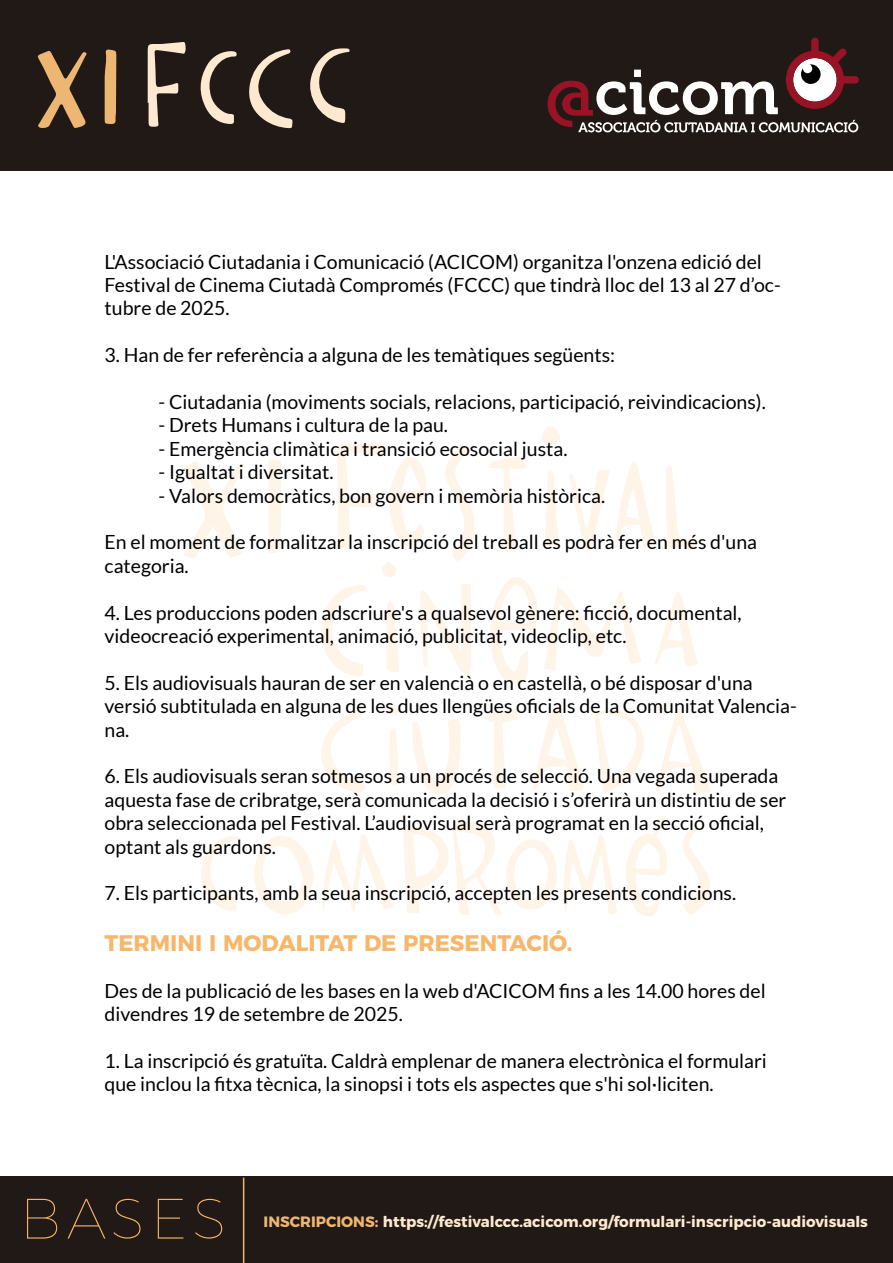
<style>
.page{position:relative;width:893px;height:1263px;background:#fff}
.page>*{position:absolute;margin:0;border:0;box-sizing:border-box;transform-origin:0 0}
.t1{font:700 22.5px "Montserrat";color:#f8b66b}
.t2{font:19.5px/23.4px "Lato";color:#000}
.t3{font:700 15px "Montserrat";color:#fde9d0}
.s1{color:#eeb673}
</style>
<div class="page">
<svg style="left:183px;top:462px;width:61px;height:96px"></svg>
<svg style="left:490px;top:577px;width:151px;height:107px"></svg>
<svg style="left:420px;top:584px;width:51px;height:91px"></svg>
<svg style="left:254px;top:836px;width:60px;height:78px"></svg>
<svg style="left:337px;top:442px;width:89px;height:106px"></svg>
<svg style="left:323px;top:835px;width:70px;height:77px"></svg>
<svg style="left:533px;top:707px;width:50px;height:84px"></svg>
<svg style="left:413px;top:719px;width:48px;height:76px"></svg>
<svg style="left:403px;top:816px;width:265px;height:100px"></svg>
<svg style="left:321px;top:585px;width:46px;height:91px"></svg>
<svg style="left:445px;top:446px;width:30px;height:115px"></svg>
<svg style="left:269px;top:459px;width:12px;height:94px"></svg>
<svg style="left:569px;top:461px;width:87px;height:89px"></svg>
<svg style="left:655px;top:592px;width:43px;height:75px"></svg>
<svg style="left:489px;top:456px;width:36px;height:96px"></svg>
<svg style="left:321px;top:712px;width:44px;height:80px"></svg>
<svg style="left:483px;top:708px;width:35px;height:81px"></svg>
<svg style="left:666px;top:464px;width:31px;height:84px"></svg>
<svg style="left:682px;top:827px;width:28px;height:88px"></svg>
<svg style="left:201px;top:836px;width:40px;height:75px"></svg>
<svg style="left:544px;top:470px;width:15px;height:76px"></svg>
<svg style="left:386px;top:601px;width:13px;height:71px"></svg>
<svg style="left:389px;top:728px;width:10px;height:58px"></svg>
<svg style="left:542px;top:426px;width:18px;height:19px"></svg>
<svg style="left:382px;top:562px;width:14px;height:15px"></svg>
<svg style="left:388px;top:705px;width:12px;height:11px"></svg>
<svg style="left:594px;top:700px;width:116px;height:94px"></svg>
<div style="left:0;top:0;width:893px;height:170px;background:#211915"></div>
<svg style="left:37px;top:51px;width:50px;height:78px"></svg>
<svg style="left:148px;top:42px;width:38px;height:85px"></svg>
<svg style="left:249px;top:49px;width:44px;height:80px"></svg>
<svg style="left:310px;top:48px;width:40px;height:75px"></svg>
<svg style="left:200px;top:51px;width:37px;height:73px"></svg>
<svg style="left:105px;top:49px;width:11px;height:75px"></svg>
<svg style="left:548px;top:38px;width:311px;height:94px"></svg>
<div style="left:0;top:1177px;width:893px;height:86px;background:#211915"></div>
<svg style="left:27px;top:1199px;width:30px;height:39px"></svg>
<svg style="left:68px;top:1199px;width:37px;height:39px"></svg>
<svg style="left:113px;top:1199px;width:28px;height:39px"></svg>
<svg style="left:158px;top:1199px;width:25px;height:39px"></svg>
<svg style="left:195px;top:1199px;width:27px;height:39px"></svg>
<hr style="left:243px;top:1178px;width:1px;height:85px;background:#f8b66b">
<p class="t2" style="left:105px;top:250px;width:678px">L'Associació Ciutadania i Comunicació (ACICOM) organitza l'onzena edició del<br>Festival de Cinema Ciutadà Compromés (FCCC) que tindrà lloc del 13 al 27 d’oc&shy;tubre de 2025.</p>
<p class="t2" style="left:105px;top:343px;width:512px">3. Han de fer referència a alguna de les temàtiques següents:</p>
<p class="t2" style="left:159px;top:390px;width:609px">- Ciutadania (moviments socials, relacions, participació, reivindicacions).</p>
<p class="t2" style="left:159px;top:413px;width:291px">- Drets Humans i cultura de la pau.</p>
<p class="t2" style="left:159px;top:437px;width:410px">- Emergència climàtica i transició ecosocial justa.</p>
<p class="t2" style="left:159px;top:460px;width:176px">- Igualtat i diversitat.</p>
<p class="t2" style="left:159px;top:484px;width:448px">- Valors democràtics, bon govern i memòria històrica.</p>
<p class="t2" style="left:105px;top:530px;width:654px">En el moment de formalitzar la inscripció del treball es podrà fer en més d'una categoria.</p>
<p class="t2" style="left:105px;top:601px;width:639px">4. Les produccions poden adscriure's a qualsevol gènere: ficció, documental, videocreació experimental, animació, publicitat, videoclip, etc.</p>
<p class="t2" style="left:105px;top:671px;width:694px">5. Els audiovisuals hauran de ser en valencià o en castellà, o bé disposar d'una versió subtitulada en alguna de les dues llengües oficials de la Comunitat Valencia&shy;na.</p>
<p class="t2" style="left:105px;top:764px;width:683px">6. Els audiovisuals seran sotmesos a un procés de selecció. Una vegada superada aquesta fase de cribratge, serà comunicada la decisió i s’oferirà un distintiu de ser obra seleccionada pel Festival. L’audiovisual serà programat en la secció oficial, optant als guardons.</p>
<p class="t2" style="left:105px;top:881px;width:633px">7. Els participants, amb la seua inscripció, accepten les presents condicions.</p>
<p class="t1" style="left:105px;top:924px;width:469px">TERMINI I MODALITAT DE PRESENTACIÓ.</p>
<p class="t2" style="left:105px;top:979px;width:663px">Des de la publicació de les bases en la web d'ACICOM fins a les 14.00 hores del divendres 19 de setembre de 2025.</p>
<p class="t2" style="left:105px;top:1049px;width:664px">1. La inscripció és gratuïta. Caldrà emplenar de manera electrònica el formulari que inclou la fitxa tècnica, la sinopsi i tots els aspectes que s'hi sol·liciten.</p>
<p class="t3" style="left:264px;top:1209px;width:606px"><span class="s1">INSCRIPCIONS:</span> https://festivalccc.acicom.org/formulari-inscripcio-audiovisuals</p>
</div>
